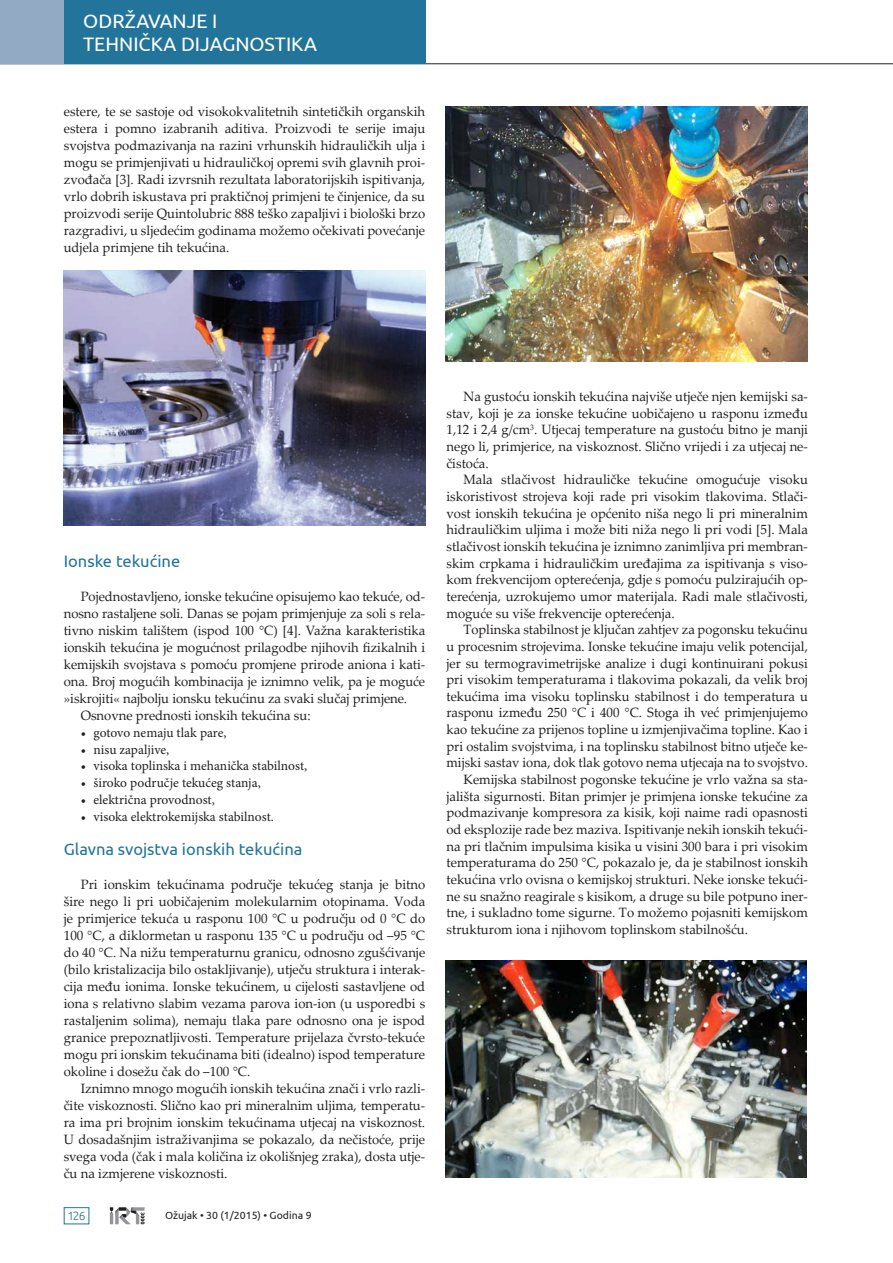
<style>
.page{position:relative;width:893px;height:1263px;background:#fff}
.page>*{position:absolute;margin:0;border:0;box-sizing:border-box;transform-origin:0 0}
.t1{font:19.5px/23.4px "Ubuntu";color:#fff}
.t2{font:16.5px "Ubuntu";color:#22749b}
.t3{font:13.5px/17px "Palatino Linotype";color:#231f20;text-align:justify}
.t4{font:13.5px "Palatino Linotype";color:#231f20;scale:.96 1}
.t5{font:13.5px "Minion Pro";letter-spacing:-.005em;color:#231f20}
.t6{font:300 12px "Ubuntu";color:#22749b}
.t7{font:10.5px "Ubuntu";color:#231f20}
</style>
<div class="page">
<svg style="left:110px;top:1207px;width:35px;height:17px"></svg>
<hr style="left:0;top:63px;width:893px;height:1px;background:#231f20">
<div style="left:64px;top:1207px;width:25px;height:17px;border:1px solid #22749b"></div>
<div style="left:64px;top:0;width:361px;height:64px;background:#22749b"></div>
<div style="left:0;top:0;width:64px;height:64px;background:#92aac3"></div>
<img style="left:445px;top:960px;width:362px;height:218px">
<img style="left:64px;top:270px;width:361px;height:256px">
<img style="left:445px;top:106px;width:363px;height:256px">
<h1 class="t1" style="left:83px;top:8px;width:235px">ODRŽAVANJE I<br>TEHNIČKA DIJAGNOSTIKA</h1>
<p class="t3" style="left:64px;top:103px;width:363px">estere, te se sastoje od visokokvalitetnih sintetičkih organskih estera i pomno izabranih aditiva. Proizvodi te serije imaju svojstva podmazivanja na razini vrhunskih hidrauličkih ulja i mogu se primjenjivati u hidrauličkoj opremi svih glavnih proi&shy;zvođača [3]. Radi izvrsnih rezultata laboratorijskih ispitivanja, vrlo dobrih iskustava pri praktičnoj primjeni te činjenice, da su proizvodi serije Quintolubric 888 teško zapaljivi i biološki brzo razgradivi, u sljedećim godinama možemo očekivati povećanje udjela primjene tih tekućina.</p>
<p class="t2" style="left:64px;top:551px;width:118px">Ionske tekućine</p>
<p class="t3" style="left:81px;top:587px;width:346px">Pojednostavljeno, ionske tekućine opisujemo kao tekuće, od-</p>
<p class="t3" style="left:64px;top:604px;width:363px">nosno rastaljene soli. Danas se pojam primjenjuje za soli s rela-</p>
<p class="t3" style="left:64px;top:621px;width:363px">tivno niskim talištem (ispod 100 °C) [4]. Važna karakteristika</p>
<p class="t3" style="left:64px;top:638px;width:363px">ionskih tekućina je mogućnost prilagodbe njihovih fizikalnih i</p>
<p class="t3" style="left:64px;top:655px;width:363px">kemijskih svojstava s pomoću promjene prirode aniona i kati-</p>
<p class="t3" style="left:64px;top:672px;width:363px">ona. Broj mogućih kombinacija je iznimno velik, pa je moguće</p>
<p class="t3" style="left:64px;top:689px;width:345px">»iskrojiti« najbolju ionsku tekućinu za svaki slučaj primjene.</p>
<p class="t3" style="left:81px;top:706px;width:231px">Osnovne prednosti ionskih tekućina su:</p>
<p class="t5" style="left:81px;top:723px;width:147px">• gotovo nemaju tlak pare,</p>
<p class="t5" style="left:81px;top:740px;width:90px">• nisu zapaljive,</p>
<p class="t5" style="left:81px;top:757px;width:228px">• visoka toplinska i mehanička stabilnost,</p>
<p class="t5" style="left:81px;top:774px;width:182px">• široko područje tekućeg stanja,</p>
<p class="t5" style="left:81px;top:791px;width:135px">• električna provodnost,</p>
<p class="t5" style="left:81px;top:808px;width:195px">• visoka elektrokemijska stabilnost.</p>
<p class="t2" style="left:64px;top:839px;width:240px">Glavna svojstva ionskih tekućina</p>
<p class="t3" style="left:64px;top:875px;width:363px;text-indent:17px">Pri ionskim tekućinama područje tekućeg stanja je bitno šire nego li pri uobičajenim molekularnim otopinama. Voda je primjerice tekuća u rasponu 100 °C u području od 0 °C do 100 °C, a diklormetan u rasponu 135 °C u području od –95 °C do 40 °C. Na nižu temperaturnu granicu, odnosno zgušćivanje (bilo kristalizacija bilo ostakljivanje), utječu struktura i interak&shy;cija među ionima. Ionske tekućinem, u cijelosti sastavljene od iona s relativno slabim vezama parova ion-ion (u usporedbi s rastaljenim solima), nemaju tlaka pare odnosno ona je ispod granice prepoznatljivosti. Temperature prijelaza čvrsto-tekuće mogu pri ionskim tekućinama biti (idealno) ispod temperature okoline i dosežu čak do –100 °C.</p>
<p class="t3" style="left:64px;top:1079px;width:363px;text-indent:17px">Iznimno mnogo mogućih ionskih tekućina znači i vrlo razli&shy;čite viskoznosti. Slično kao pri mineralnim uljima, temperatu&shy;ra ima pri brojnim ionskim tekućinama utjecaj na viskoznost.<br>U dosadašnjim istraživanjima se pokazalo, da nečistoće, prije svega voda (čak i mala količina iz okolišnjeg zraka), dosta utje&shy;ču na izmjerene viskoznosti.</p>
<p class="t6" style="left:68px;top:1208px;width:19px">126</p>
<p class="t7" style="left:165px;top:1209px;width:148px">Ožujak • 30 (1/2015) • Godina 9</p>
<p class="t3" style="left:446px;top:388px;width:363px;text-indent:17px">Na gustoću ionskih tekućina najviše utječe njen kemijski sa&shy;stav, koji je za ionske tekućine uobičajeno u rasponu između 1,12 i 2,4 g/cm<sup>3</sup>. Utjecaj temperature na gustoću bitno je manji nego li, primjerice, na viskoznost. Slično vrijedi i za utjecaj ne&shy;čistoća.</p>
<p class="t3" style="left:446px;top:471px;width:363px;text-indent:17px">Mala stlačivost hidrauličke tekućine omogućuje visoku iskoristivost strojeva koji rade pri visokim tlakovima. Stlači&shy;vost ionskih tekućina je općenito niša nego li pri mineralnim hidrauličkim uljima i može biti niža nego li pri vodi [5]. Mala stlačivost ionskih tekućina je iznimno zanimljiva pri membran&shy;skim crpkama i hidrauličkim uređajima za ispitivanja s viso&shy;kom frekvencijom opterećenja, gdje s pomoću pulzirajućih op&shy;terećenja, uzrokujemo umor materijala. Radi male stlačivosti, moguće su više frekvencije opterećenja.</p>
<p class="t4" style="left:463px;top:620px;width:360px">Toplinska stabilnost je ključan zahtjev za pogonsku tekućinu</p>
<p class="t4" style="left:446px;top:637px;width:378px">u procesnim strojevima. Ionske tekućine imaju velik potencijal,</p>
<p class="t4" style="left:446px;top:653px;width:378px">jer su termogravimetrijske analize i dugi kontinuirani pokusi</p>
<p class="t4" style="left:446px;top:670px;width:378px">pri visokim temperaturama i tlakovima pokazali, da velik broj</p>
<p class="t4" style="left:446px;top:687px;width:378px">tekućima ima visoku toplinsku stabilnost i do temperatura u</p>
<p class="t4" style="left:446px;top:703px;width:378px">rasponu između 250 °C i 400 °C. Stoga ih već primjenjujemo</p>
<p class="t4" style="left:446px;top:720px;width:378px">kao tekućine za prijenos topline u izmjenjivačima topline. Kao i</p>
<p class="t4" style="left:446px;top:736px;width:378px">pri ostalim svojstvima, i na toplinsku stabilnost bitno utječe ke-</p>
<p class="t4" style="left:446px;top:753px;width:378px">mijski sastav iona, dok tlak gotovo nema utjecaja na to svojstvo.</p>
<p class="t3" style="left:463px;top:770px;width:346px">Kemijska stabilnost pogonske tekućine je vrlo važna sa sta-</p>
<p class="t3" style="left:446px;top:787px;width:363px">jališta sigurnosti. Bitan primjer je primjena ionske tekućine za</p>
<p class="t3" style="left:446px;top:804px;width:363px">podmazivanje kompresora za kisik, koji naime radi opasnosti</p>
<p class="t3" style="left:446px;top:820px;width:363px">od eksplozije rade bez maziva. Ispitivanje nekih ionskih tekući-</p>
<p class="t3" style="left:446px;top:837px;width:363px">na pri tlačnim impulsima kisika u visini 300 bara i pri visokim</p>
<p class="t3" style="left:446px;top:854px;width:363px">temperaturama do 250 °C, pokazalo je, da je stabilnost ionskih</p>
<p class="t3" style="left:446px;top:870px;width:363px">tekućina vrlo ovisna o kemijskoj strukturi. Neke ionske tekući-</p>
<p class="t3" style="left:446px;top:887px;width:363px">ne su snažno reagirale s kisikom, a druge su bile potpuno iner-</p>
<p class="t3" style="left:446px;top:904px;width:363px">tne, i sukladno tome sigurne. To možemo pojasniti kemijskom</p>
<p class="t3" style="left:446px;top:920px;width:303px">strukturom iona i njihovom toplinskom stabilnošću.</p>
</div>
